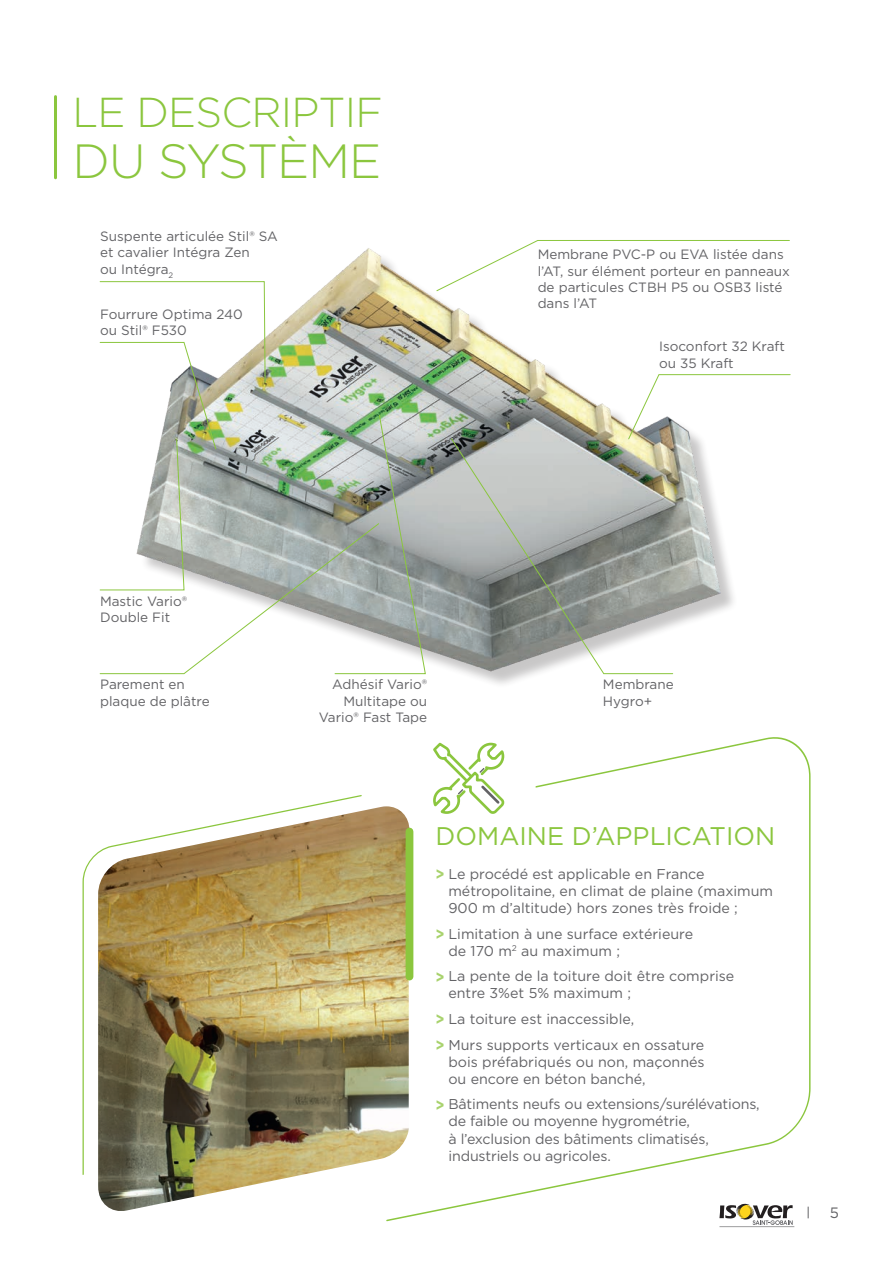
<style>
.page{position:relative;width:893px;height:1263px;background:#fff}
.page>*{position:absolute;margin:0;border:0;box-sizing:border-box;transform-origin:0 0}
.t1{font:300 48px "Gotham";letter-spacing:-.02em;color:#8bc63e}
.t2{font:300 41.85px "Gotham";letter-spacing:-.02em;color:#8bc63e}
.t3{font:25.5px "Gotham";color:#8bc63e}
.t4{font:15px "Gotham";color:#636366}
.t5{font:14.25px/17.1px "Gotham";color:#636366}
.t6{font:13.5px/16.2px "Gotham";color:#636366}
.s1{font-weight:700;font-size:16.95px;color:#a8d26c}
</style>
<div class="page">
<img style="left:98px;top:806px;width:287px;height:405px">
<hr style="left:719px;top:1226px;width:75px;height:1px;background:#636366">
<svg style="left:752px;top:1223px;width:41px;height:2px"></svg>
<hr style="left:54px;top:97px;width:3px;height:81px;background:#8bc63e">
<img style="left:127px;top:248px;width:606px;height:428px">
<svg style="left:628px;top:374px;width:163px;height:66px"></svg>
<img style="left:99px;top:281px;width:327px;height:393px">
<svg style="left:436px;top:240px;width:354px;height:52px"></svg>
<svg style="left:451px;top:438px;width:222px;height:236px;background:#a6aaa5"></svg>
<svg style="left:385px;top:737px;width:426px;height:486px"></svg>
<img style="left:82px;top:795px;width:280px;height:381px">
<h2 class="t2" style="left:73px;top:86px;width:312px">LE DESCRIPTIF</h2>
<h1 class="t1" style="left:73px;top:131px;width:310px">DU SYSTÈME</h1>
<p class="t6" style="left:100px;top:228px;width:179px">Suspente articulée Stil® SA et cavalier Intégra Zen<br>ou Intégra<sub>2</sub></p>
<p class="t6" style="left:100px;top:305px;width:144px">Fourrure Optima 240 ou Stil® F530</p>
<p class="t6" style="left:538px;top:246px;width:254px">Membrane PVC-P ou EVA listée dans l’AT, sur élément porteur en panneaux de particules CTBH P5 ou OSB3 listé dans l’AT</p>
<p class="t6" style="left:659px;top:338px;width:127px">Isoconfort 32 Kraft ou 35 Kraft</p>
<p class="t6" style="left:100px;top:593px;width:89px">Mastic Vario®<br>Double Fit</p>
<p class="t6" style="left:100px;top:676px;width:111px">Parement en plaque de plâtre</p>
<p class="t6" style="left:319px;top:676px;width:110px;text-align:right">Adhésif Vario®<br>Multitape ou<br>Vario® Fast Tape</p>
<p class="t6" style="left:603px;top:676px;width:72px">Membrane<br>Hygro+</p>
<h3 class="t3" style="left:436px;top:820px;width:341px">DOMAINE D’APPLICATION</h3>
<p class="t5" style="left:448px;top:865px;width:326px;text-indent:-13px"><span class="s1">&gt;</span> Le procédé est applicable en France métropolitaine, en climat de plaine (maximum<br>900 m d’altitude) hors zones très froide ;</p>
<p class="t5" style="left:448px;top:924px;width:246px;text-indent:-13px"><span class="s1">&gt;</span> Limitation à une surface extérieure de 170 m<sup>2</sup> au maximum ;</p>
<p class="t5" style="left:448px;top:967px;width:287px;text-indent:-13px"><span class="s1">&gt;</span> La pente de la toiture doit être comprise entre 3%et 5% maximum ;</p>
<p class="t5" style="left:436px;top:1006px;width:270px;line-height:25.7px"><span class="s1">&gt;</span> La toiture est inaccessible,<br><span class="s1">&gt;</span> Murs supports verticaux en ossature</p>
<p class="t5" style="left:448px;top:1053px;width:258px">bois préfabriqués ou non, maçonnés ou encore en béton banché,</p>
<p class="t5" style="left:448px;top:1095px;width:313px;text-indent:-13px"><span class="s1">&gt;</span> Bâtiments neufs ou extensions/surélévations, de faible ou moyenne hygrométrie,<br>à l’exclusion des bâtiments climatisés, industriels ou agricoles.</p>
<p class="t4" style="left:830px;top:1203px;width:11px">5</p>
</div>
